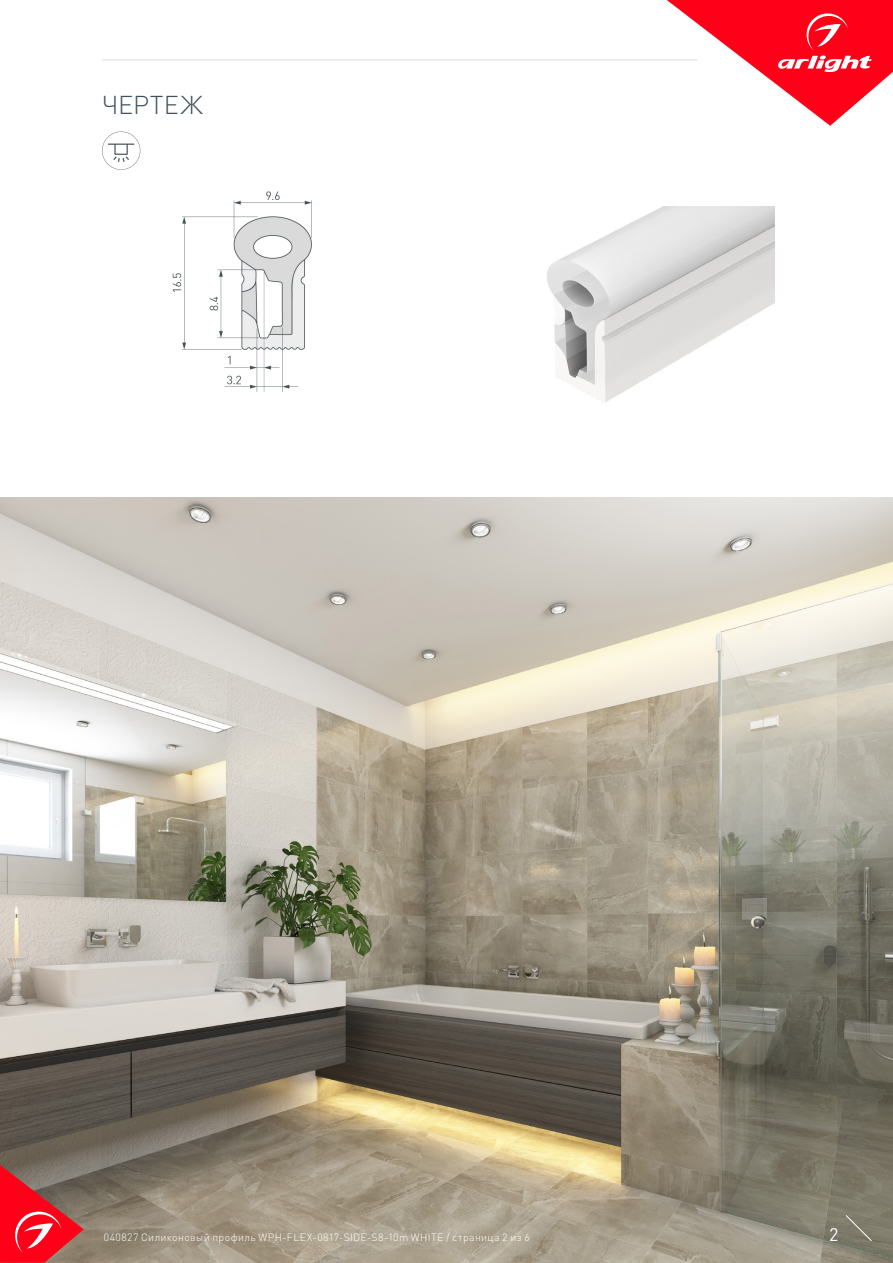
<style>
.page{position:relative;width:893px;height:1263px;background:#fff}
.page>*{position:absolute;margin:0;border:0;box-sizing:border-box;transform-origin:0 0}
.t1{font:300 25.5px "DIN Pro";letter-spacing:.01em;color:#425159}
.t2{font:18px "DIN Pro";color:#fff}
.t3{font:300 10.5px "DIN Pro";letter-spacing:.035em;color:#fff}
</style>
<div class="page">
<img style="left:0;top:497px;width:893px;height:766px">
<svg style="left:0;top:1165px;width:84px;height:98px;background:#c93b43"></svg>
<svg style="left:845px;top:1215px;width:27px;height:26px"></svg>
<svg style="left:667px;top:0;width:226px;height:126px"></svg>
<hr style="left:102px;top:60px;width:595px;height:1px;background:#dcdddf">
<svg style="left:102px;top:132px;width:38px;height:38px"></svg>
<img style="left:172px;top:191px;width:140px;height:201px">
<img style="left:547px;top:207px;width:228px;height:196px">
<p class="t1" style="left:102px;top:87px;width:102px">ЧЕРТЕЖ</p>
<p class="t3" style="left:104px;top:1230px;width:428px">040827 Силиконовый профиль WPH-FLEX-0817-SIDE-S8-10m WHITE / страница 2 из 6</p>
<p class="t2" style="left:829px;top:1222px;width:11px">2</p>
</div>
